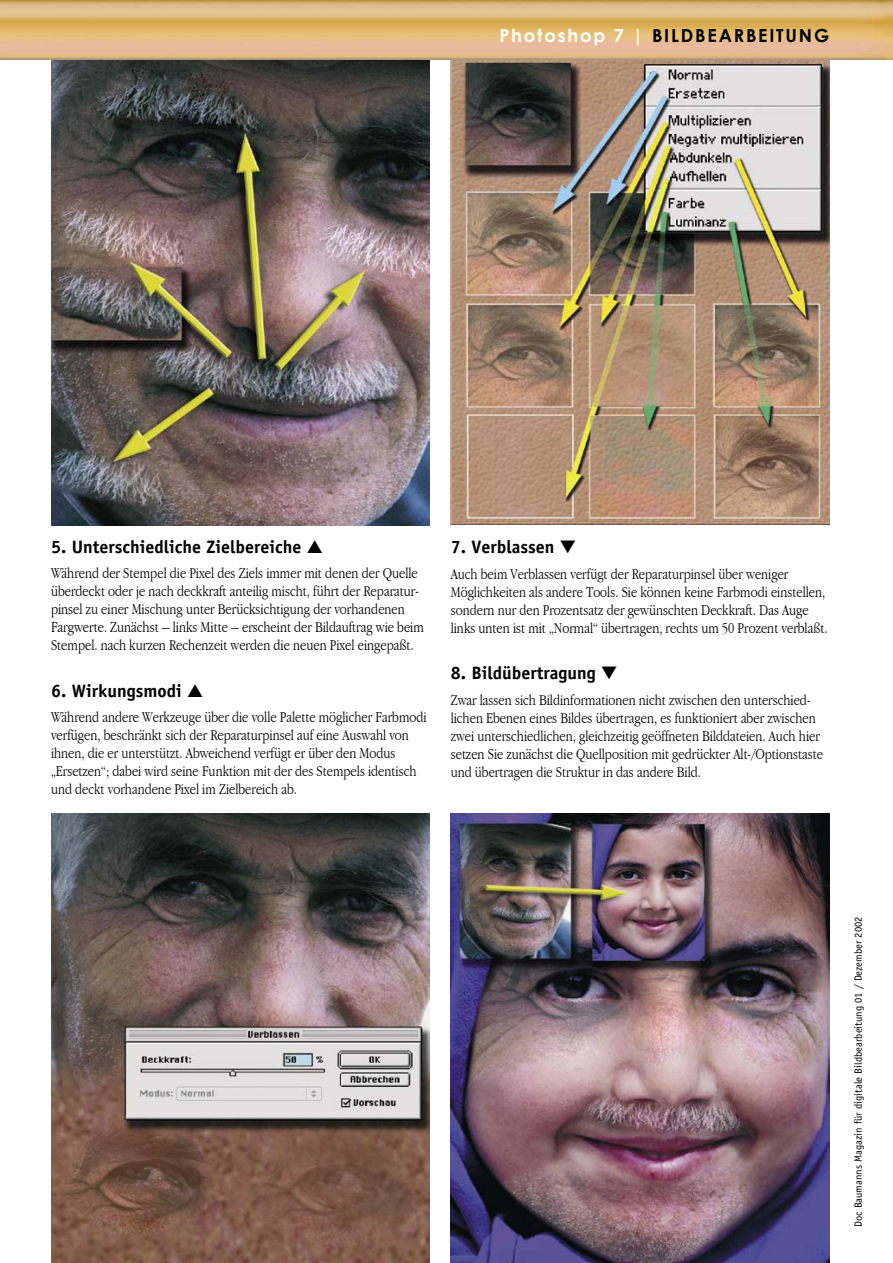
<style>
.page{position:relative;width:893px;height:1263px;background:#fff}
.page>*{position:absolute;margin:0;border:0;box-sizing:border-box;transform-origin:0 0}
.Bildlegende_Überschrift{font:700 18px "Officina Sans";color:#000}
.t1{font:700 18px "Century Gothic";letter-spacing:.1em;color:#000}
.Bildlegende_Text{font:300 15.6px/18px "Apple Garamond";color:#000}
.Bildlegende_Überschrift-2{font:10.5px "Officina Sans";color:#000}
.s1{color:#fff}
</style>
<div class="page">
<img style="left:0;top:0;width:893px;height:60px">
<img style="left:451px;top:60px;width:378px;height:465px">
<img style="left:51px;top:813px;width:378px;height:450px">
<img style="left:451px;top:813px;width:378px;height:450px">
<img style="left:51px;top:60px;width:378px;height:465px">
<p class="t1" style="left:499px;top:24px;width:331px"><span class="s1">Photoshop 7 |</span> BILDBEARBEITUNG</p>
<p class="Bildlegende_Überschrift" style="left:51px;top:535px;width:252px">5. Unterschiedliche Zielbereiche</p>
<p class="Bildlegende_Text" style="left:51px;top:564px;width:374px">Während der Stempel die Pixel des Ziels immer mit denen der Quelle überdeckt oder je nach deckkraft anteilig mischt, führt der Reparatur&shy;pinsel zu einer Mischung unter Berücksichtigung der vorhandenen Fargwerte. Zunächst – links Mitte – erscheint der Bildauftrag wie beim Stempel. nach kurzen Rechenzeit werden die neuen Pixel eingepaßt.</p>
<p class="Bildlegende_Überschrift" style="left:51px;top:679px;width:132px">6. Wirkungsmodi</p>
<p class="Bildlegende_Text" style="left:51px;top:708px;width:377px">Während andere Werkzeuge über die volle Palette möglicher Farbmodi verfügen, beschränkt sich der Reparaturpinsel auf eine Auswahl von ihnen, die er unterstützt. Abweichend verfügt er über den Modus „Ersetzen“; dabei wird seine Funktion mit der des Stempels identisch und deckt vorhandene Pixel im Zielbereich ab.</p>
<p class="Bildlegende_Überschrift" style="left:451px;top:536px;width:105px">7. Verblassen</p>
<p class="Bildlegende_Text" style="left:451px;top:564px;width:378px">Auch beim Verblassen verfügt der Reparaturpinsel über weniger Möglichkeiten als andere Tools. Sie können keine Farbmodi einstellen, sondern nur den Prozentsatz der gewünschten Deckkraft. Das Auge links unten ist mit „Normal“ übertragen, rechts um 50 Prozent verblaßt.</p>
<p class="Bildlegende_Überschrift" style="left:451px;top:662px;width:146px">8. Bildübertragung</p>
<p class="Bildlegende_Text" style="left:451px;top:690px;width:374px">Zwar lassen sich Bildinformationen nicht zwischen den unterschied&shy;lichen Ebenen eines Bildes übertragen, es funktioniert aber zwischen zwei unterschiedlichen, gleichzeitig geöffneten Bilddateien. Auch hier setzen Sie zunächst die Quellposition mit gedrückter Alt-/Optionstaste und übertragen die Struktur in das andere Bild.</p>
<p class="Bildlegende_Überschrift-2" style="left:852px;top:1227px;width:312px;rotate:-90deg">Doc Baumanns Magazin für digitale Bildbearbeitung 01 / Dezember 2002</p>
</div>
